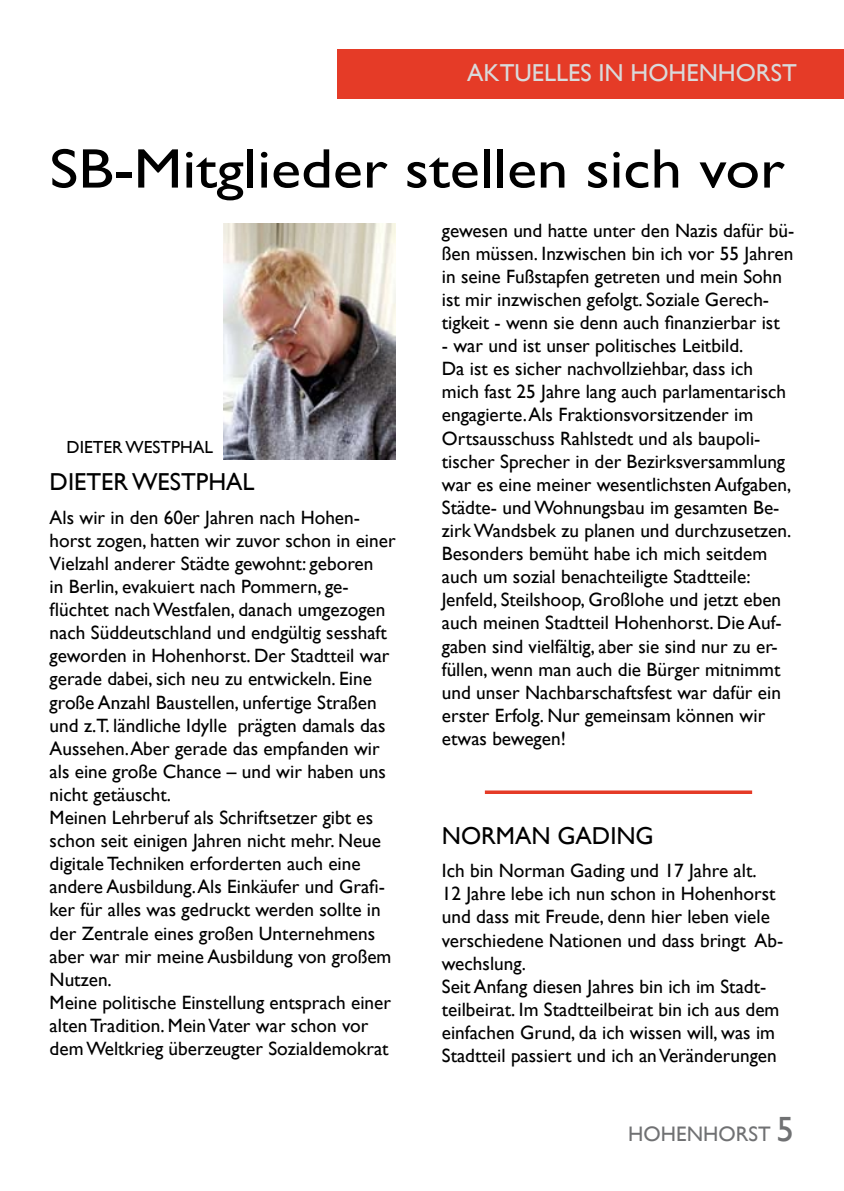
<style>
.page{position:relative;width:844px;height:1191px;background:#fff}
.page>*{position:absolute;margin:0;border:0;box-sizing:border-box;transform-origin:0 0}
.t1{font:56px "Gill Sans";color:#000;scale:1.12 1}
.t2{font:24.5px "Gill Sans";color:#000}
.t3{font:24.5px "Gill Sans";color:#d9dadb}
.t4{font:21px "Gill Sans";color:#707173}
.t5{font:19.25px/23.1px "Gill Sans";color:#000}
.t6{font:17.5px "Gill Sans";color:#000}
.s1{font-size:35px}
</style>
<div class="page">
<div style="left:337px;top:50px;width:506px;height:49px;background:#e53b27"></div>
<img style="left:223px;top:223px;width:172px;height:236px">
<svg style="left:484px;top:790px;width:268px;height:4px"></svg>
<p class="t3" style="left:467px;top:59px;width:331px">AKTUELLES IN HOHENHORST</p>
<h1 class="t1" style="left:50px;top:136px;width:657px">SB-Mitglieder stellen sich vor</h1>
<p class="t6" style="left:67px;top:436px;width:148px">DIETER WESTPHAL</p>
<p class="t2" style="left:50px;top:467px;width:206px">DIETER WESTPHAL</p>
<p class="t5" style="left:50px;top:506px;width:347px">Als wir in den 60er Jahren nach Hohen&shy;horst zogen, hatten wir zuvor schon in einer Vielzahl anderer Städte gewohnt: geboren<br>in Berlin, evakuiert nach Pommern, ge&shy;flüchtet nach Westfalen, danach umgezogen nach Süddeutschland und endgültig sesshaft geworden in Hohenhorst. Der Stadtteil war gerade dabei, sich neu zu entwickeln. Eine große Anzahl Baustellen, unfertige Straßen und z.T. ländliche Idylle prägten damals das Aussehen. Aber gerade das empfanden wir als eine große Chance – und wir haben uns nicht getäuscht.<br>Meinen Lehrberuf als Schriftsetzer gibt es schon seit einigen Jahren nicht mehr. Neue digitale Techniken erforderten auch eine andere Ausbildung. Als Einkäufer und Grafi&shy;ker für alles was gedruckt werden sollte in der Zentrale eines großen Unternehmens aber war mir meine Ausbildung von großem Nutzen.<br>Meine politische Einstellung entsprach einer alten Tradition. Mein Vater war schon vor dem Weltkrieg überzeugter Sozialdemokrat</p>
<p class="t5" style="left:441px;top:219px;width:354px">gewesen und hatte unter den Nazis dafür bü&shy;ßen müssen. Inzwischen bin ich vor 55 Jahren in seine Fußstapfen getreten und mein Sohn ist mir inzwischen gefolgt. Soziale Gerech&shy;tigkeit - wenn sie denn auch finanzierbar ist</p>
<p class="t5" style="left:441px;top:334px;width:351px">- war und ist unser politisches Leitbild.<br>Da ist es sicher nachvollziehbar, dass ich mich fast 25 Jahre lang auch parlamentarisch engagierte. Als Fraktionsvorsitzender im Ortsausschuss Rahlstedt und als baupoli&shy;tischer Sprecher in der Bezirksversammlung war es eine meiner wesentlichsten Aufgaben, Städte- und Wohnungsbau im gesamten Be&shy;zirk Wandsbek zu planen und durchzusetzen.<br>Besonders bemüht habe ich mich seitdem auch um sozial benachteiligte Stadtteile:<br>Jenfeld, Steilshoop, Großlohe und jetzt eben auch meinen Stadtteil Hohenhorst. Die Auf&shy;gaben sind vielfältig, aber sie sind nur zu er&shy;füllen, wenn man auch die Bürger mitnimmt und unser Nachbarschaftsfest war dafür ein erster Erfolg. Nur gemeinsam können wir etwas bewegen!</p>
<p class="t2" style="left:441px;top:821px;width:213px">NORMAN GADING</p>
<p class="t5" style="left:441px;top:859px;width:343px">Ich bin Norman Gading und 17 Jahre alt.<br>12 Jahre lebe ich nun schon in Hohenhorst und dass mit Freude, denn hier leben viele verschiedene Nationen und dass bringt Ab&shy;wechslung.<br>Seit Anfang diesen Jahres bin ich im Stadt&shy;teilbeirat. Im Stadtteilbeirat bin ich aus dem einfachen Grund, da ich wissen will, was im Stadtteil passiert und ich an Veränderungen</p>
<p class="t4" style="left:628px;top:1121px;width:167px">HOHENHORST <span class="s1">5</span></p>
</div>
